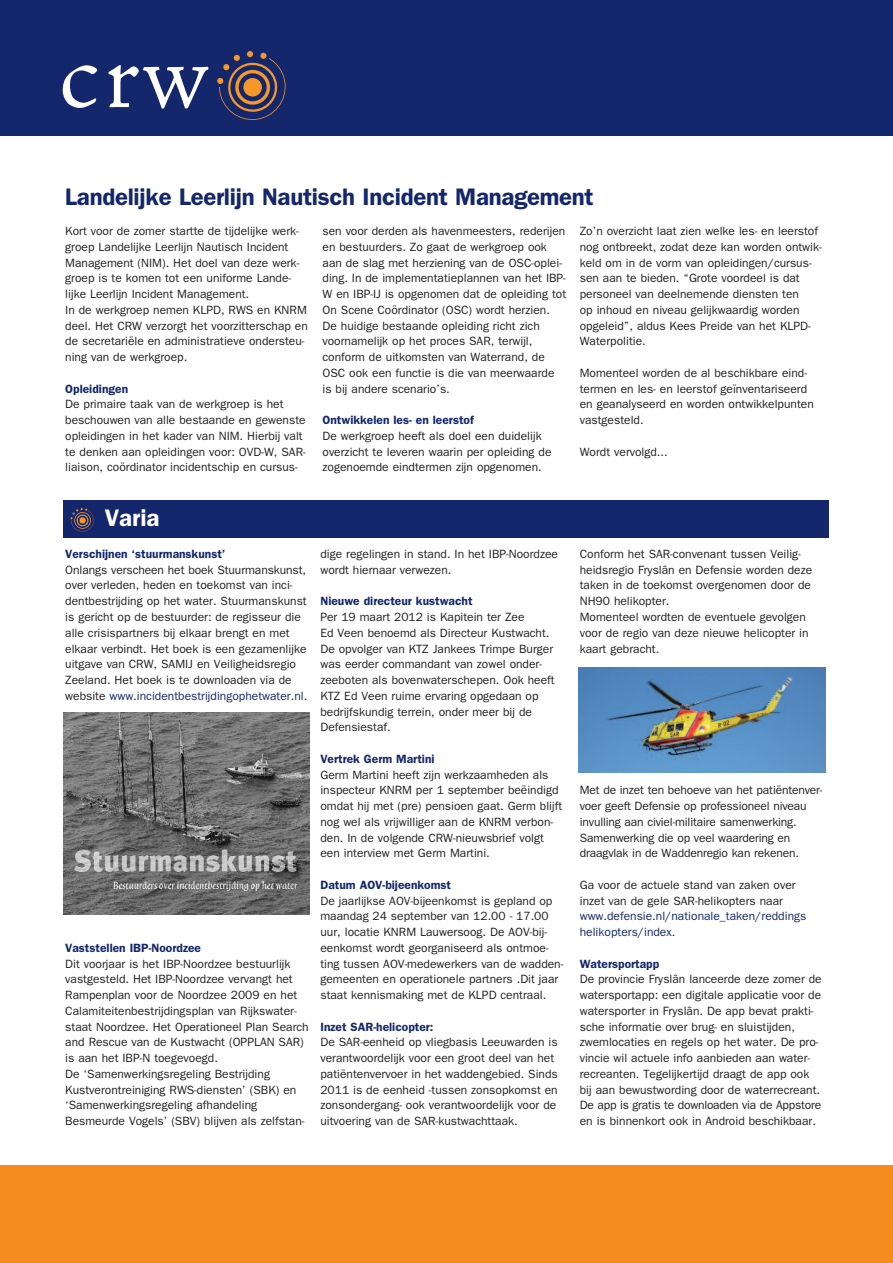
<style>
.page{position:relative;width:893px;height:1263px;background:#fff}
.page>*{position:absolute;margin:0;border:0;box-sizing:border-box;transform-origin:0 0}
.t1{font:600 24px "ITC Franklin Gothic Std";letter-spacing:-.01em;color:#15276c}
.t2{font:600 24px "ITC Franklin Gothic Std";color:#fff}
.t3{font:12px/15.8px "ITC Franklin Gothic Std";color:#231f20}
.t4{font:600 12px "ITC Franklin Gothic Std";color:#15276c}
.t5{font:12px/15.8px "ITC Franklin Gothic Std";color:#15276c}
.s1{color:#15276c}
</style>
<div class="page">
<div style="left:0;top:0;width:893px;height:136px;background:#15276c"></div>
<svg style="left:63px;top:65px;width:34px;height:43px"></svg>
<svg style="left:108px;top:65px;width:100px;height:44px"></svg>
<svg style="left:217px;top:51px;width:69px;height:69px"></svg>
<div style="left:64px;top:500px;width:765px;height:37px;background:#15276c"></div>
<svg style="left:71px;top:508px;width:23px;height:23px"></svg>
<div style="left:0;top:1165px;width:893px;height:98px;background:#f68b1f"></div>
<img style="left:63px;top:712px;width:247px;height:202px">
<img style="left:578px;top:667px;width:247px;height:105px">
<h1 class="t1" style="left:65px;top:189px;width:530px">Landelijke Leerlijn Nautisch Incident Management</h1>
<p class="t3" style="left:323px;top:224px;width:245px">sen voor derden als havenmeesters, rederijen en bestuurders. Zo gaat de werkgroep ook aan de slag met herziening van de OSC-oplei&shy;ding. In de implementatieplannen van het IBP-W en IBP-IJ is opgenomen dat de opleiding tot On Scene Coördinator (OSC) wordt herzien.<br>De huidige bestaande opleiding richt zich voornamelijk op het proces SAR, terwijl, conform de uitkomsten van Waterrand, de OSC ook een functie is die van meerwaarde is bij andere scenario’s.</p>
<p class="t4" style="left:323px;top:416px;width:153px">Ontwikkelen les- en leerstof</p>
<p class="t3" style="left:323px;top:429px;width:230px">De werkgroep heeft als doel een duidelijk overzicht te leveren waarin per opleiding de zogenoemde eindtermen zijn opgenomen.</p>
<p class="t3" style="left:580px;top:224px;width:243px">Zo’n overzicht laat zien welke les- en leerstof nog ontbreekt, zodat deze kan worden ontwik&shy;keld om in de vorm van opleidingen/cursus&shy;sen aan te bieden. “Grote voordeel is dat personeel van deelnemende diensten ten<br>op inhoud en niveau gelijkwaardig worden opgeleid”, aldus Kees Preide van het KLPD-Waterpolitie.</p>
<p class="t3" style="left:580px;top:366px;width:236px">Momenteel worden de al beschikbare eind&shy;termen en les- en leerstof geïnventariseerd en geanalyseerd en worden ontwikkelpunten vastgesteld.</p>
<p class="t3" style="left:580px;top:445px;width:89px">Wordt vervolgd...</p>
<p class="t3" style="left:65px;top:224px;width:244px">Kort voor de zomer startte de tijdelijke werk&shy;groep Landelijke Leerlijn Nautisch Incident Management (NIM). Het doel van deze werk&shy;groep is te komen tot een uniforme Lande&shy;lijke Leerlijn Incident Management.<br>In de werkgroep nemen KLPD, RWS en KNRM deel. Het CRW verzorgt het voorzitterschap en de secretariële en administratieve ondersteu&shy;ning van de werkgroep.</p>
<p class="t4" style="left:65px;top:384px;width:64px">Opleidingen</p>
<p class="t3" style="left:65px;top:397px;width:242px">De primaire taak van de werkgroep is het beschouwen van alle bestaande en gewenste opleidingen in het kader van NIM. Hierbij valt te denken aan opleidingen voor: OVD-W, SAR&shy;liaison, coördinator incidentschip en cursus-</p>
<h1 class="t2" style="left:105px;top:510px;width:56px">Varia</h1>
<p class="t4" style="left:65px;top:550px;width:162px">Verschijnen ‘stuurmanskunst’</p>
<p class="t3" style="left:65px;top:563px;width:244px">Onlangs verscheen het boek Stuurmanskunst, over verleden, heden en toekomst van inci&shy;dentbestrijding op het water. Stuurmanskunst is gericht op de bestuurder: de regisseur die alle crisispartners bij elkaar brengt en met elkaar verbindt. Het boek is een gezamenlijke uitgave van CRW, SAMIJ en Veiligheidsregio Zeeland. Het boek is te downloaden via de website <span class="s1">www.incidentbestrijdingophetwater.nl</span>.</p>
<p class="t4" style="left:65px;top:943px;width:137px">Vaststellen IBP-Noordzee</p>
<p class="t3" style="left:65px;top:956px;width:245px">Dit voorjaar is het IBP-Noordzee bestuurlijk vastgesteld. Het IBP-Noordzee vervangt het Rampenplan voor de Noordzee 2009 en het Calamiteitenbestrijdingsplan van Rijkswater&shy;staat Noordzee. Het Operationeel Plan Search and Rescue van de Kustwacht (OPPLAN SAR) is aan het IBP-N toegevoegd.<br>De ‘Samenwerkingsregeling Bestrijding Kustverontreiniging RWS-diensten’ (SBK) en ‘Samenwerkingsregeling afhandeling Besmeurde Vogels’ (SBV) blijven als zelfstan-</p>
<p class="t3" style="left:320px;top:547px;width:239px">dige regelingen in stand. In het IBP-Noordzee wordt hiernaar verwezen.</p>
<p class="t4" style="left:320px;top:597px;width:154px">Nieuwe directeur kustwacht</p>
<p class="t3" style="left:320px;top:610px;width:236px">Per 19 maart 2012 is Kapitein ter Zee<br>Ed Veen benoemd als Directeur Kustwacht.<br>De opvolger van KTZ Jankees Trimpe Burger was eerder commandant van zowel onder&shy;zeeboten als bovenwaterschepen. Ook heeft KTZ Ed Veen ruime ervaring opgedaan op bedrijfskundig terrein, onder meer bij de Defensiestaf.</p>
<p class="t4" style="left:320px;top:754px;width:116px">Vertrek Germ Martini</p>
<p class="t3" style="left:320px;top:767px;width:243px">Germ Martini heeft zijn werkzaamheden als inspecteur KNRM per 1 september beëindigd omdat hij met (pre) pensioen gaat. Germ blijft nog wel als vrijwilliger aan de KNRM verbon&shy;den. In de volgende CRW-nieuwsbrief volgt een interview met Germ Martini.</p>
<p class="t4" style="left:320px;top:880px;width:132px">Datum AOV-bijeenkomst</p>
<p class="t3" style="left:320px;top:893px;width:245px">De jaarlijkse AOV-bijeenkomst is gepland op maandag 24 september van 12.00 - 17.00 uur, locatie KNRM Lauwersoog. De AOV-bij&shy;eenkomst wordt georganiseerd als ontmoe&shy;ting tussen AOV-medewerkers van de wadden&shy;gemeenten en operationele partners .Dit jaar staat kennismaking met de KLPD centraal.</p>
<p class="t4" style="left:320px;top:1022px;width:115px">Inzet SAR-helicopter:</p>
<p class="t3" style="left:320px;top:1035px;width:239px">De SAR-eenheid op vliegbasis Leeuwarden is verantwoordelijk voor een groot deel van het patiëntenvervoer in het waddengebied. Sinds 2011 is de eenheid -tussen zonsopkomst en zonsondergang- ook verantwoordelijk voor de uitvoering van de SAR-kustwachttaak.</p>
<p class="t3" style="left:580px;top:547px;width:234px">Conform het SAR-convenant tussen Veilig&shy;heidsregio Fryslân en Defensie worden deze taken in de toekomst overgenomen door de NH90 helikopter.<br>Momenteel wordten de eventuele gevolgen voor de regio van deze nieuwe helicopter in kaart gebracht.</p>
<p class="t3" style="left:580px;top:783px;width:244px">Met de inzet ten behoeve van het patiëntenver&shy;voer geeft Defensie op professioneel niveau invulling aan civiel-militaire samenwerking.<br>Samenwerking die op veel waardering en draagvlak in de Waddenregio kan rekenen.</p>
<p class="t3" style="left:580px;top:878px;width:217px">Ga voor de actuele stand van zaken over inzet van de gele SAR-helikopters naar</p>
<p class="t5" style="left:580px;top:909px;width:228px">www.defensie.nl/nationale_taken/reddings helikopters/index.</p>
<p class="t4" style="left:580px;top:959px;width:81px">Watersportapp</p>
<p class="t3" style="left:580px;top:972px;width:243px">De provincie Fryslân lanceerde deze zomer de watersportapp: een digitale applicatie voor de watersporter in Fryslân. De app bevat prakti&shy;sche informatie over brug- en sluistijden, zwemlocaties en regels op het water. De pro&shy;vincie wil actuele info aanbieden aan water&shy;recreanten. Tegelijkertijd draagt de app ook bij aan bewustwording door de waterrecreant.<br>De app is gratis te downloaden via de Appstore en is binnenkort ook in Android beschikbaar.</p>
</div>
